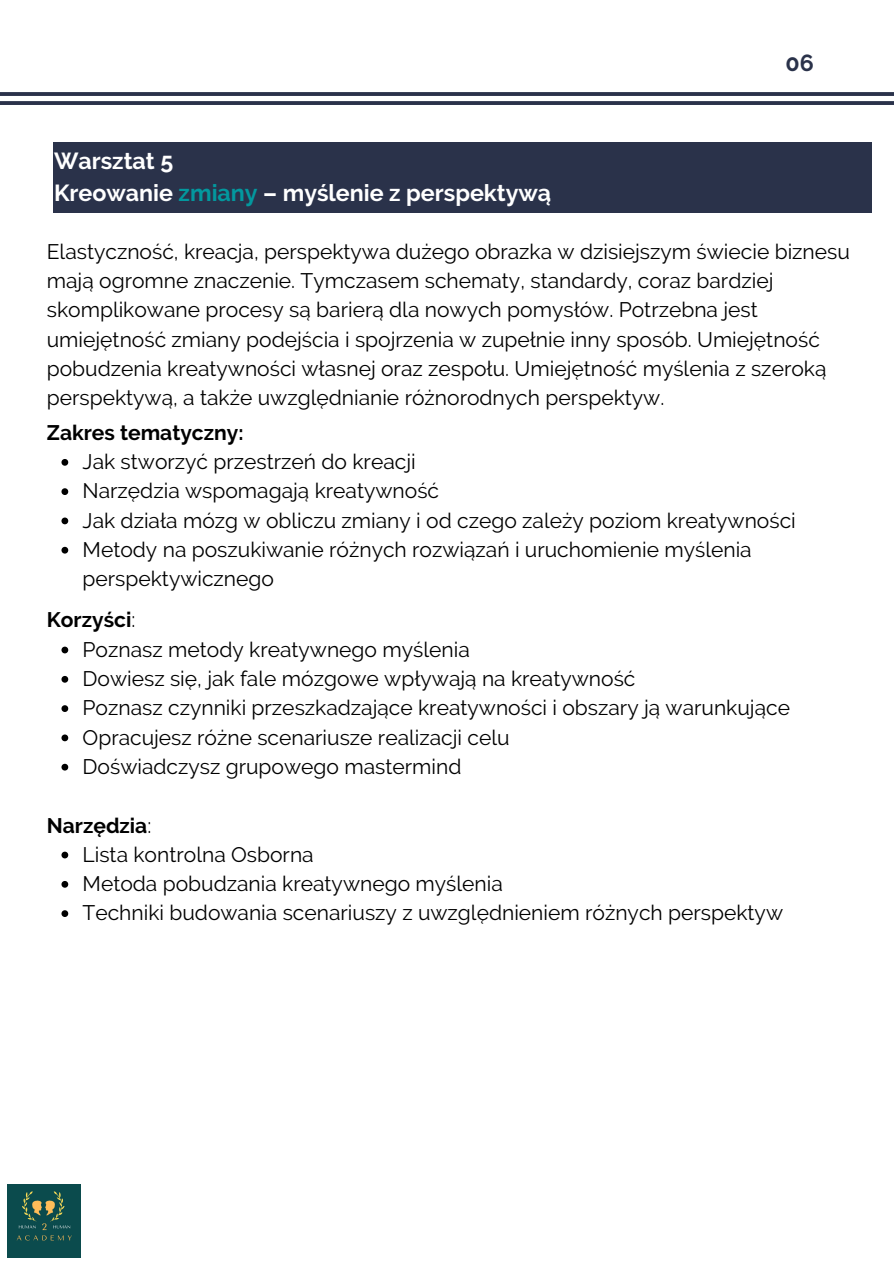
<style>
.page{position:relative;width:894px;height:1264px;background:#fff}
.page>*{position:absolute;margin:0;border:0;box-sizing:border-box;transform-origin:0 0}
.t1{font:700 23.25px "Raleway";color:#fff}
.t2{font:700 23.25px "Raleway";color:#2a324a}
.t3{font:21px/29.2px "Raleway";color:#000}
.t4{font:700 21px "Raleway";color:#000}
.s1{color:#03989e}
.s2{font-weight:400}
</style>
<div class="page">
<svg style="left:0;top:92px;width:893px;height:13px"></svg>
<div style="left:53px;top:142px;width:818px;height:71px;background:#2a324a"></div>
<svg style="left:61px;top:459px;width:7px;height:6px"></svg>
<svg style="left:61px;top:488px;width:7px;height:7px"></svg>
<svg style="left:61px;top:517px;width:7px;height:7px"></svg>
<svg style="left:61px;top:547px;width:7px;height:6px"></svg>
<svg style="left:61px;top:646px;width:7px;height:7px"></svg>
<svg style="left:61px;top:676px;width:7px;height:6px"></svg>
<svg style="left:61px;top:705px;width:7px;height:7px"></svg>
<svg style="left:61px;top:734px;width:7px;height:7px"></svg>
<svg style="left:61px;top:763px;width:7px;height:7px"></svg>
<svg style="left:61px;top:851px;width:7px;height:7px"></svg>
<svg style="left:61px;top:881px;width:7px;height:6px"></svg>
<svg style="left:61px;top:910px;width:7px;height:7px"></svg>
<img style="left:7px;top:1184px;width:74px;height:73px">
<p class="t2" style="left:785px;top:49px;width:30px">06</p>
<p class="t1" style="left:54px;top:147px;width:121px">Warsztat 5</p>
<p class="t1" style="left:54px;top:179px;width:498px">Kreowanie <span class="s1">zmiany</span> – myślenie z perspektywą</p>
<p class="t3" style="left:47px;top:237px;width:804px">Elastyczność, kreacja, perspektywa dużego obrazka w dzisiejszym świecie biznesu mają ogromne znaczenie. Tymczasem schematy, standardy, coraz bardziej skomplikowane procesy są barierą dla nowych pomysłów. Potrzebna jest umiejętność zmiany podejścia i spojrzenia w zupełnie inny sposób. Umiejętność pobudzenia kreatywności własnej oraz zespołu. Umiejętność myślenia z szeroką perspektywą, a także uwzględnianie różnorodnych perspektyw.</p>
<p class="t4" style="left:47px;top:420px;width:198px">Zakres tematyczny:</p>
<p class="t3" style="left:83px;top:447px;width:334px">Jak stworzyć przestrzeń do kreacji</p>
<p class="t3" style="left:83px;top:476px;width:358px">Narzędzia wspomagają kreatywność</p>
<p class="t3" style="left:83px;top:505px;width:714px">Jak działa mózg w obliczu zmiany i od czego zależy poziom kreatywności</p>
<p class="t3" style="left:83px;top:535px;width:670px">Metody na poszukiwanie różnych rozwiązań i uruchomienie myślenia perspektywicznego</p>
<p class="t4" style="left:47px;top:607px;width:90px">Korzyści<span class="s2">:</span></p>
<p class="t3" style="left:83px;top:634px;width:388px">Poznasz metody kreatywnego myślenia</p>
<p class="t3" style="left:83px;top:664px;width:554px">Dowiesz się, jak fale mózgowe wpływają na kreatywność</p>
<p class="t3" style="left:83px;top:693px;width:708px">Poznasz czynniki przeszkadzające kreatywności i obszary ją warunkujące</p>
<p class="t3" style="left:83px;top:722px;width:428px">Opracujesz różne scenariusze realizacji celu</p>
<p class="t3" style="left:83px;top:752px;width:380px">Doświadczysz grupowego mastermind</p>
<p class="t4" style="left:47px;top:812px;width:106px">Narzędzia<span class="s2">:</span></p>
<p class="t3" style="left:83px;top:839px;width:232px">Lista kontrolna Osborna</p>
<p class="t3" style="left:83px;top:869px;width:421px">Metoda pobudzania kreatywnego myślenia</p>
<p class="t3" style="left:83px;top:898px;width:701px">Techniki budowania scenariuszy z uwzględnieniem różnych perspektyw</p>
</div>
